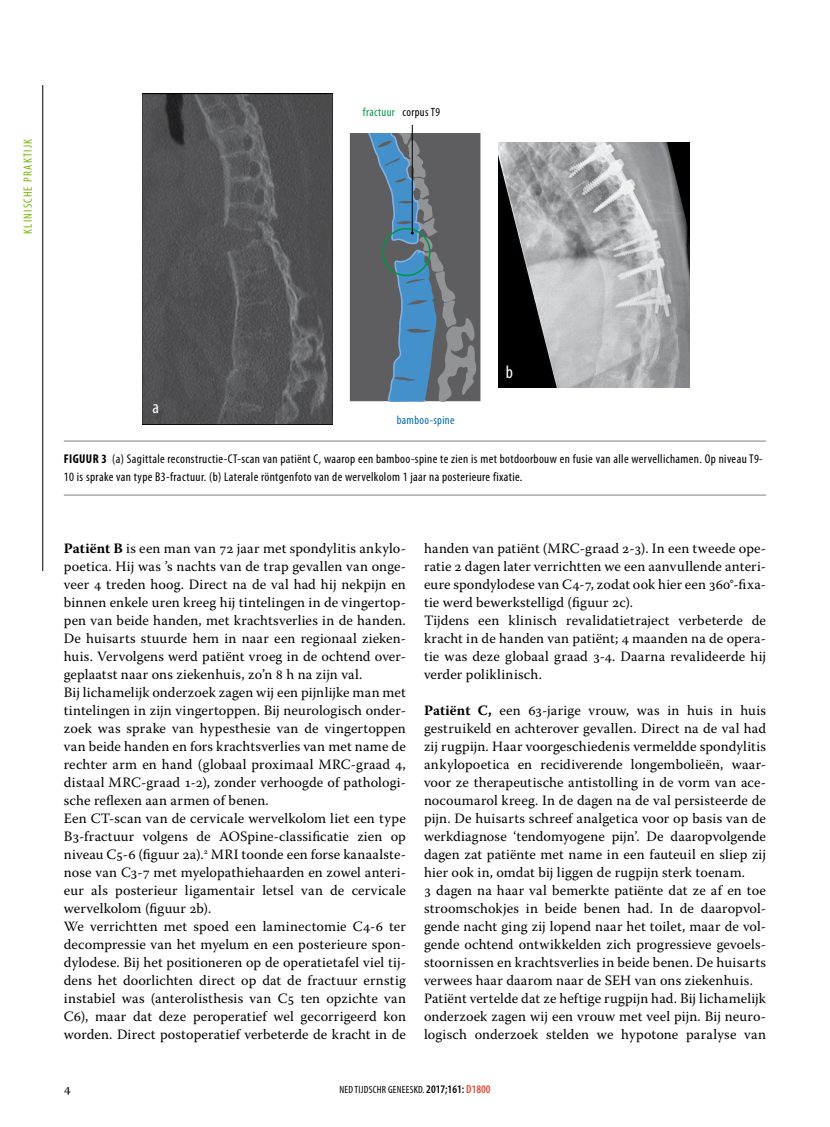
<style>
.page{position:relative;width:830px;height:1127px;background:#fff}
.page>*{position:absolute;margin:0;border:0;box-sizing:border-box;transform-origin:0 0}
.t1{font:condensed 18px "Myriad Pro";color:#fff}
.t2{font:14.25px/18px "Warnock Pro";letter-spacing:.01em;color:#000}
.t3{font:13.5px "Warnock Pro";color:#000}
.t4{font:condensed 12.75px/18px "Myriad Pro";letter-spacing:.03em;color:#000}
.t5{font:condensed 12px "Myriad Pro";letter-spacing:.1em;color:#77b509}
.t6{font:condensed 12px "Myriad Pro";letter-spacing:.03em;color:#009645}
.t7{font:condensed 12px "Myriad Pro";letter-spacing:.03em;color:#006ab5}
.t8{font:condensed 10.5px "Myriad Pro";letter-spacing:.02em;color:#000}
.s1{color:#000}
.s2{font-weight:700}
.s3{font-weight:600;font-size:11.55px}
.s4{font-weight:600;font-size:11.55px;color:#e44731}
</style>
<div class="page">
<hr style="left:42px;top:85px;width:1px;height:486px;background:#000">
<hr style="left:64px;top:441px;width:701px;height:1px;background:#808184">
<hr style="left:64px;top:495px;width:701px;height:1px;background:#808184">
<img style="left:142px;top:94px;width:190px;height:330px">
<img style="left:498px;top:143px;width:191px;height:244px">
<hr style="left:412px;top:125px;width:1px;height:108px;background:#000">
<svg style="left:350px;top:133px;width:130px;height:268px;background:#5d6e7b"></svg>
<p class="t5" style="left:21px;top:234px;width:96px;rotate:-90deg">KLINISCHE PRAKTIJK</p>
<p class="t6" style="left:363px;top:106px;width:78px">fractuur <span class="s1">corpus T9</span></p>
<p class="t1" style="left:152px;top:397px;width:8px">a</p>
<p class="t7" style="left:396px;top:414px;width:59px">bamboo-spine</p>
<p class="t1" style="left:505px;top:362px;width:9px">b</p>
<p class="t4" style="left:64px;top:450px;width:700px"><span class="s2">FIGUUR 3</span> (a) Sagittale reconstructie-CT-scan van patiënt C, waarop een bamboo-spine te zien is met botdoorbouw en fusie van alle wervellichamen. Op niveau T9-<br>10 is sprake van type B3-fractuur. (b) Laterale röntgenfoto van de wervelkolom 1 jaar na posterieure fixatie.</p>
<p class="t2" style="left:64px;top:539px;width:343px"><span class="s2">Patiënt B</span> is een man van 72 jaar met spondylitis ankylo&shy;poetica. Hij was ’s nachts van de trap gevallen van onge&shy;veer 4 treden hoog. Direct na de val had hij nekpijn en binnen enkele uren kreeg hij tintelingen in de vingertop&shy;pen van beide handen, met krachtsverlies in de handen.<br>De huisarts stuurde hem in naar een regionaal zieken&shy;huis. Vervolgens werd patiënt vroeg in de ochtend over&shy;geplaatst naar ons ziekenhuis, zo’n 8 h na zijn val.<br>Bij lichamelijk onderzoek zagen wij een pijnlijke man met tintelingen in zijn vingertoppen. Bij neurologisch onder&shy;zoek was sprake van hypesthesie van de vingertoppen van beide handen en fors krachtsverlies van met name de rechter arm en hand (globaal proximaal MRC-graad 4, distaal MRC-graad 1-2), zonder verhoogde of pathologi&shy;sche reflexen aan armen of benen.<br>Een CT-scan van de cervicale wervelkolom liet een type B3-fractuur volgens de AOSpine-classificatie zien op niveau C5-6 (figuur 2a).<sup>2</sup> MRI toonde een forse kanaalste&shy;nose van C3-7 met myelopathiehaarden en zowel anteri&shy;eur als posterieur ligamentair letsel van de cervicale wervelkolom (figuur 2b).<br>We verrichtten met spoed een laminectomie C4-6 ter decompressie van het myelum en een posterieure spon&shy;dylodese. Bij het positioneren op de operatietafel viel tij&shy;dens het doorlichten direct op dat de fractuur ernstig instabiel was (anterolisthesis van C5 ten opzichte van C6), maar dat deze peroperatief wel gecorrigeerd kon worden. Direct postoperatief verbeterde de kracht in de</p>
<p class="t2" style="left:424px;top:539px;width:343px">handen van patiënt (MRC-graad 2-3). In een tweede ope&shy;ratie 2 dagen later verrichtten we een aanvullende anteri&shy;eure spondylodese van C4-7, zodat ook hier een 360°-fixa&shy;tie werd bewerkstelligd (figuur 2c).<br>Tijdens een klinisch revalidatietraject verbeterde de kracht in de handen van patiënt; 4 maanden na de opera&shy;tie was deze globaal graad 3-4. Daarna revalideerde hij verder poliklinisch.</p>
<p class="t2" style="left:424px;top:701px;width:343px"><span class="s2">Patiënt C,</span> een 63-jarige vrouw, was in huis in huis gestruikeld en achterover gevallen. Direct na de val had zij rugpijn. Haar voorgeschiedenis vermeldde spondylitis ankylopoetica en recidiverende longembolieën, waar&shy;voor ze therapeutische antistolling in de vorm van ace&shy;nocoumarol kreeg. In de dagen na de val persisteerde de pijn. De huisarts schreef analgetica voor op basis van de werkdiagnose ‘tendomyogene pijn’. De daaropvolgende dagen zat patiënte met name in een fauteuil en sliep zij hier ook in, omdat bij liggen de rugpijn sterk toenam.<br>3 dagen na haar val bemerkte patiënte dat ze af en toe stroomschokjes in beide benen had. In de daaropvol&shy;gende nacht ging zij lopend naar het toilet, maar de vol&shy;gende ochtend ontwikkelden zich progressieve gevoels&shy;stoornissen en krachtsverlies in beide benen. De huisarts verwees haar daarom naar de SEH van ons ziekenhuis.<br>Patiënt vertelde dat ze heftige rugpijn had. Bij lichamelijk onderzoek zagen wij een vrouw met veel pijn. Bij neuro&shy;logisch onderzoek stelden we hypotone paralyse van</p>
<p class="t3" style="left:64px;top:1080px;width:9px">4</p>
<p class="t8" style="left:339px;top:1084px;width:153px">NED TIJDSCHR GENEESKD. <span class="s3">2017;161:</span> <span class="s4">D1800</span></p>
</div>
